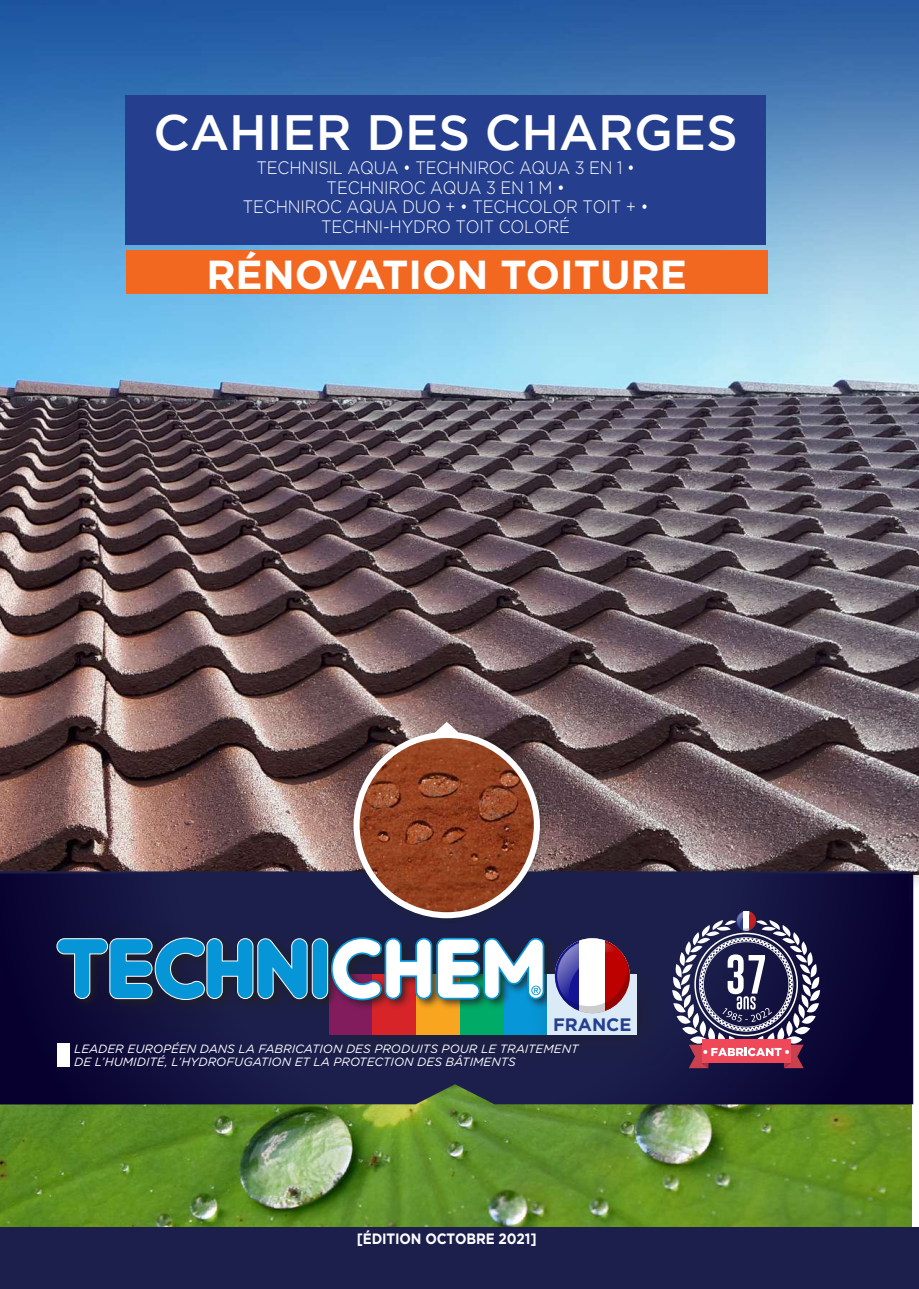
<style>
.page{position:relative;width:919px;height:1289px;background:#fff}
.page>*{position:absolute;margin:0;border:0;box-sizing:border-box;transform-origin:0 0}
.t1{font:500 49.5px "Gotham";color:#fff}
.t2{font:700 40.5px "Gotham";color:#fff}
.t3{font:300 18px/19.5px "Gotham";letter-spacing:-.01em;color:#fff;text-align:center;scale:.9 1}
.t4{font:700 18px "Gotham";color:#253f8e}
.t5{font:700 15px "Gotham";letter-spacing:-.01em;color:#fff;scale:.9 1}
.t6{font:italic 12px/13.5px "Gotham Rounded";color:#fff}
</style>
<div class="page">
<img style="left:0;top:0;width:918px;height:874px">
<div style="left:125px;top:96px;width:641px;height:148px;background:#253f8e"></div>
<img style="left:0;top:1104px;width:911px;height:123px">
<div style="left:0;top:1227px;width:918px;height:61px;background:#1c1f4c"></div>
<svg style="left:0;top:873px;width:913px;height:231px;background:#13113e"></svg>
<div style="left:343px;top:721px;width:211px;height:211px;background:#231f20;opacity:.35"></div>
<img style="left:356px;top:735px;width:181px;height:180px;border-radius:90px">
<div style="left:353px;top:731px;width:187px;height:187px;border:6px solid #fff;border-radius:50%"></div>
<svg style="left:433px;top:721px;width:27px;height:13px"></svg>
<div style="left:126px;top:250px;width:641px;height:43px;background:#f36821"></div>
<div style="left:736px;top:910px;width:6px;height:20px;background:#191b49"></div>
<div style="left:742px;top:910px;width:7px;height:20px;background:#191a48"></div>
<div style="left:749px;top:910px;width:7px;height:20px;background:#181947"></div>
<svg style="left:672px;top:911px;width:148px;height:157px"></svg>
<div style="left:39px;top:918px;width:545px;height:154px;background:#231f20;opacity:.35"></div>
<div style="left:329px;top:974px;width:43px;height:60px;background:#821c5c"></div>
<div style="left:372px;top:974px;width:44px;height:60px;background:#d62428"></div>
<div style="left:416px;top:974px;width:44px;height:60px;background:#f9a520"></div>
<div style="left:460px;top:974px;width:44px;height:60px;background:#00ab67"></div>
<div style="left:504px;top:974px;width:43px;height:60px;background:#0796d7"></div>
<div style="left:53px;top:933px;width:502px;height:78px;background:#231f20;opacity:.75"></div>
<svg style="left:56px;top:937px;width:252px;height:63px;background:#226f9e"></svg>
<div style="left:312px;top:938px;width:15px;height:60px;background:#0696d7;border-radius:8px"></div>
<div style="left:312px;top:938px;width:16px;height:61px;border:1px solid #fff;border-radius:8px"></div>
<svg style="left:330px;top:936px;width:215px;height:65px"></svg>
<div style="left:528px;top:955px;width:146px;height:117px;background:#231f20;opacity:.35"></div>
<div style="left:547px;top:974px;width:90px;height:60px;background:#daeaf7"></div>
<div style="left:555px;top:938px;width:25px;height:75px;background:#1c1f4b"></div>
<svg style="left:580px;top:938px;width:24px;height:2px"></svg>
<div style="left:604px;top:938px;width:25px;height:75px;background:#1c1f4c"></div>
<svg style="left:555px;top:940px;width:74px;height:73px"></svg>
<div style="left:57px;top:1043px;width:12px;height:24px;background:#fff"></div>
<h1 class="t1" style="left:153px;top:105px;width:585px">CAHIER DES CHARGES</h1>
<h3 class="t3" style="left:243px;top:158px;width:452px">TECHNISIL AQUA • TECHNIROC AQUA 3 EN 1 •<br>TECHNIROC AQUA 3 EN 1 M •<br>TECHNIROC AQUA DUO + • TECHCOLOR TOIT + •<br>TECHNI-HYDRO TOIT COLORÉ</h3>
<h2 class="t2" style="left:206px;top:251px;width:482px">RÉNOVATION TOITURE</h2>
<h3 class="t4" style="left:553px;top:1014px;width:80px">FRANCE</h3>
<p class="t6" style="left:74px;top:1041px;width:506px">LEADER EUROPÉEN DANS LA FABRICATION DES PRODUITS POUR LE TRAITEMENT<br>DE L’HUMIDITÉ, L’HYDROFUGATION ET LA PROTECTION DES BÂTIMENTS</p>
<p class="t5" style="left:356px;top:1229px;width:201px">[ÉDITION OCTOBRE 2021]</p>
</div>
